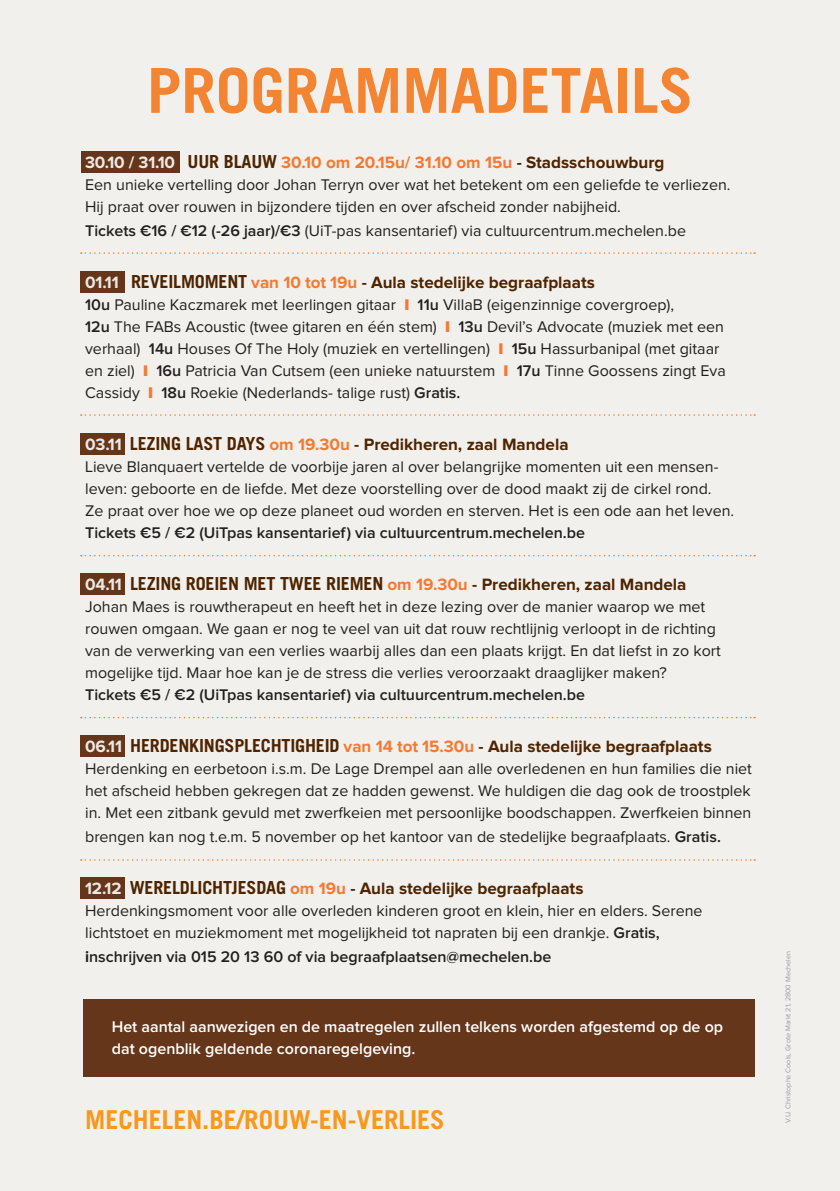
<style>
.page{position:relative;width:840px;height:1191px;background:#fff}
.page>*{position:absolute;margin:0;border:0;box-sizing:border-box;transform-origin:0 0}
.t1{font:700 62px "Trade Gothic LT Pro";color:#f38431}
.t2{font:700 26px "Trade Gothic LT Pro";color:#f8981d}
.t3{font:700 18px "Trade Gothic LT Pro";letter-spacing:-.01em;color:#4f2400}
.t4{font:700 17px "Proxima Nova";color:#4f2400}
.t5{font:700 17px "Proxima Nova";color:#f47a33}
.t6{font:16px/22px "Proxima Nova";color:#231f20}
.t7{font:600 16px "Proxima Nova";color:#231f20}
.t8{font:600 16px/22px "Proxima Nova";color:#fff}
.t9{font:7.2px "Proxima Nova";color:#9a9aa9}
.s1{color:#ece9e5}
.s2{font-family:"Trade Gothic LT Pro";font-size:18px;color:#4f2400}
.s3{color:#4f2400}
.s4{font-weight:600}
.s5{font-family:"Trade Gothic LT Pro";font-size:18px}
.s6{color:#f47a33}
.s7{font-weight:900;color:#f47a33}
.s8{font-family:"Proxima Nova";font-size:17px;color:#ece9e5}
.s9{font-family:"Proxima Nova";font-size:17px;color:#f47a33}
.s10{font-family:"Proxima Nova";font-size:17px}
.s11{font-weight:700}
</style>
<div class="page">
<div style="left:0;top:0;width:839px;height:1191px;background:#f2f0ec"></div>
<div style="left:81px;top:151px;width:98px;height:22px;background:#65361a"></div>
<div style="left:80px;top:271px;width:44px;height:22px;background:#65361a"></div>
<div style="left:80px;top:433px;width:44px;height:22px;background:#65361a"></div>
<div style="left:80px;top:573px;width:44px;height:22px;background:#65361a"></div>
<div style="left:80px;top:735px;width:44px;height:22px;background:#65361a"></div>
<div style="left:80px;top:877px;width:44px;height:22px;background:#65361a"></div>
<svg style="left:81px;top:252px;width:673px;height:2px"></svg>
<svg style="left:81px;top:414px;width:673px;height:2px"></svg>
<svg style="left:81px;top:555px;width:673px;height:1px"></svg>
<svg style="left:81px;top:717px;width:673px;height:1px"></svg>
<svg style="left:81px;top:859px;width:673px;height:1px"></svg>
<div style="left:83px;top:999px;width:670px;height:77px;background:#65361a"></div>
<p class="t1" style="left:147px;top:53px;width:547px">PROGRAMMADETAILS</p>
<p class="t5" style="left:85px;top:153px;width:580px"><span class="s1">30.10 / 31.10</span> <span class="s2">UUR BLAUW</span> 30.10 om 20.15u/ 31.10 om 15u <span class="s3">- Stadsschouwburg</span></p>
<p class="t6" style="left:85px;top:174px;width:646px">Een unieke vertelling door Johan Terryn over wat het betekent om een geliefde te verliezen.</p>
<p class="t6" style="left:85px;top:196px;width:537px">Hij praat over rouwen in bijzondere tijden en over afscheid zonder nabijheid.</p>
<p class="t6" style="left:85px;top:220px;width:602px"><span class="s4">Tickets €16 / €12 (-26 jaar)/€3</span> (UiT-pas kansentarief) via cultuurcentrum.mechelen.be</p>
<p class="t4" style="left:85px;top:273px;width:511px"><span class="s1">01.11</span> <span class="s5">REVEILMOMENT</span> <span class="s6">van 10 tot 19u</span> - Aula stedelijke begraafplaats</p>
<p class="t6" style="left:85px;top:294px;width:590px"><span class="s4">10u</span> Pauline Kaczmarek met leerlingen gitaar <span class="s7">I</span> <span class="s4">11u</span> VillaB (eigenzinnige covergroep),</p>
<p class="t6" style="left:85px;top:316px;width:640px"><span class="s4">12u</span> The FABs Acoustic (twee gitaren en één stem) <span class="s7">I</span> <span class="s4">13u</span> Devil’s Advocate (muziek met een verhaal) <span class="s4">14u</span> Houses Of The Holy (muziek en vertellingen) <span class="s7">I</span> <span class="s4">15u</span> Hassurbanipal (met gitaar</p>
<p class="t6" style="left:85px;top:360px;width:642px">en ziel) <span class="s7">I</span> <span class="s4">16u</span> Patricia Van Cutsem (een unieke natuurstem <span class="s7">I</span> <span class="s4">17u</span> Tinne Goossens zingt Eva<br>Cassidy <span class="s7">I</span> <span class="s4">18u</span> Roekie (Nederlands- talige rust) <span class="s4">Gratis.</span></p>
<p class="t4" style="left:85px;top:435px;width:484px"><span class="s1">03.11</span> <span class="s5">LEZING LAST DAYS</span> <span class="s6">om 19.30u</span> - Predikheren, zaal Mandela</p>
<p class="t6" style="left:85px;top:456px;width:634px">Lieve Blanquaert vertelde de voorbije jaren al over belangrijke momenten uit een mensen&shy;leven: geboorte en de liefde. Met deze voorstelling over de dood maakt zij de cirkel rond.</p>
<p class="t6" style="left:85px;top:500px;width:650px">Ze praat over hoe we op deze planeet oud worden en sterven. Het is een ode aan het leven.</p>
<p class="t7" style="left:85px;top:524px;width:501px">Tickets €5 / €2 (UiTpas kansentarief) via cultuurcentrum.mechelen.be</p>
<p class="t3" style="left:85px;top:572px;width:602px"><span class="s8">04.11</span> LEZING ROEIEN MET TWEE RIEMEN <span class="s9">om 19.30u</span> <span class="s10">- Predikheren, zaal Mandela</span></p>
<p class="t6" style="left:85px;top:596px;width:621px">Johan Maes is rouwtherapeut en heeft het in deze lezing over de manier waarop we met</p>
<p class="t6" style="left:85px;top:618px;width:632px">rouwen omgaan. We gaan er nog te veel van uit dat rouw rechtlijnig verloopt in de richting</p>
<p class="t6" style="left:85px;top:640px;width:636px">van de verwerking van een verlies waarbij alles dan een plaats krijgt. En dat liefst in zo kort</p>
<p class="t6" style="left:85px;top:662px;width:583px">mogelijke tijd. Maar hoe kan je de stress die verlies veroorzaakt draaglijker maken?</p>
<p class="t7" style="left:85px;top:686px;width:501px">Tickets €5 / €2 (UiTpas kansentarief) via cultuurcentrum.mechelen.be</p>
<p class="t4" style="left:85px;top:737px;width:627px"><span class="s1">06.11</span> <span class="s5">HERDENKINGSPLECHTIGHEID</span> <span class="s6">van 14 tot 15.30u</span> - Aula stedelijke begraafplaats</p>
<p class="t6" style="left:85px;top:758px;width:668px;text-align:justify">Herdenking en eerbetoon i.s.m. De Lage Drempel aan alle overledenen en hun families die niet het afscheid hebben gekregen dat ze hadden gewenst. We huldigen die dag ook de troostplek in. Met een zitbank gevuld met zwerfkeien met persoonlijke boodschappen. Zwerfkeien binnen</p>
<p class="t6" style="left:85px;top:826px;width:637px">brengen kan nog t.e.m. 5 november op het kantoor van de stedelijke begraafplaats. <span class="s4">Gratis.</span></p>
<p class="t4" style="left:85px;top:879px;width:499px"><span class="s1">12.12</span> <span class="s5">WERELDLICHTJESDAG</span> <span class="s6">om 19u</span> - Aula stedelijke begraafplaats</p>
<p class="t6" style="left:85px;top:900px;width:618px">Herdenkingsmoment voor alle overleden kinderen groot en klein, hier en elders. Serene</p>
<p class="t6" style="left:85px;top:922px;width:575px">lichtstoet en muziekmoment met mogelijkheid tot napraten bij een drankje. <span class="s4">Gratis,</span></p>
<p class="t7" style="left:85px;top:948px;width:467px"><span class="s11">i</span>nschrijven via 015 20 13 60 of via begraafplaatsen@mechelen.be</p>
<p class="t8" style="left:112px;top:1016px;width:612px">Het aantal aanwezigen en de maatregelen zullen telkens worden afgestemd op de op dat ogenblik geldende coronaregelgeving.</p>
<p class="t2" style="left:85px;top:1104px;width:361px">MECHELEN.BE/ROUW-EN-VERLIES</p>
<p class="t9" style="left:783px;top:1123px;width:173px;rotate:-90deg">V.U. Christophe Cools, Grote Markt 21, 2800 Mechelen</p>
</div>
